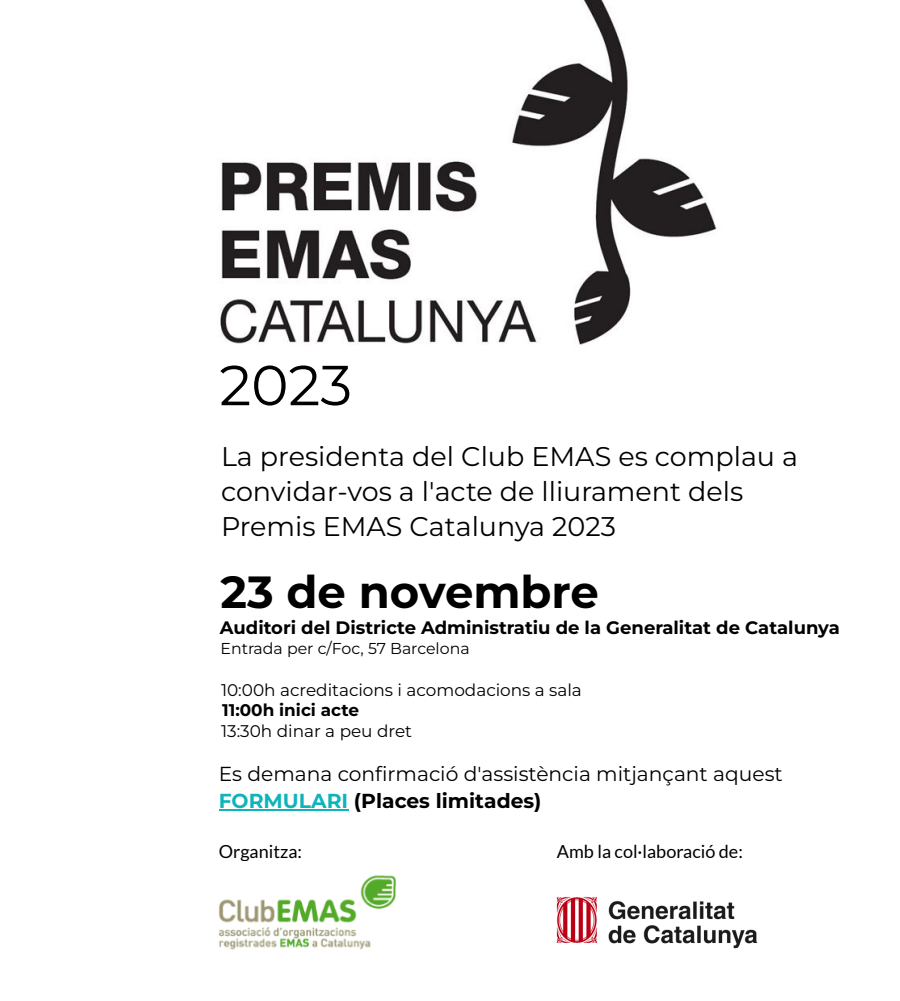
<style>
.page{position:relative;width:900px;height:1001px;background:#fff}
.page>*{position:absolute;margin:0;border:0;box-sizing:border-box;transform-origin:0 0}
.t1{font:56.25px "Montserrat";color:#000}
.t2{font:700 45px "Montserrat";color:#000}
.t3{font:27px/34.8px "Montserrat";color:#000}
.t4{font:20.25px/27px "Montserrat";color:#000}
.t5{font:700 18px "Montserrat";color:#000}
.t6{font:18px "Lato";color:#000}
.t7{font:16.8px "Montserrat";color:#000}
.t8{font:700 16.8px "Montserrat";color:#000}
.t9{font:15.75px "Montserrat";color:#000}
.s1{font-weight:700;color:#0fb4bb}
.s2{font-weight:700}
</style>
<div class="page">
<img style="left:220px;top:0;width:497px;height:345px">
<img style="left:218px;top:875px;width:178px;height:75px">
<hr style="left:219px;top:809px;width:129px;height:1px;background:#0fb4bb">
<img style="left:556px;top:896px;width:202px;height:53px">
<p class="t1" style="left:219px;top:351px;width:134px">2023</p>
<p class="t3" style="left:221px;top:439px;width:579px">La presidenta del Club EMAS es complau a convidar-vos a l'acte de lliurament dels</p>
<p class="t3" style="left:221px;top:508px;width:396px">Premis EMAS Catalunya 2023</p>
<p class="t2" style="left:220px;top:564px;width:380px">23 de novembre</p>
<p class="t5" style="left:220px;top:616px;width:621px">Auditori del Districte Administratiu de la Generalitat de Catalunya</p>
<p class="t9" style="left:220px;top:638px;width:251px">Entrada per c/Foc, 57 Barcelona</p>
<p class="t7" style="left:221px;top:679px;width:362px">10:00h acreditacions i acomodacions a sala</p>
<p class="t8" style="left:222px;top:699px;width:138px">11:00h inici acte</p>
<p class="t7" style="left:221px;top:721px;width:193px">13:30h dinar a peu dret</p>
<p class="t4" style="left:219px;top:760px;width:565px">Es demana confirmació d'assistència mitjançant aquest<br><span class="s1">FORMULARI</span> <span class="s2">(Places limitades)</span></p>
<p class="t6" style="left:219px;top:839px;width:85px">Organitza:</p>
<p class="t6" style="left:557px;top:839px;width:188px">Amb la col·laboració de:</p>
</div>
